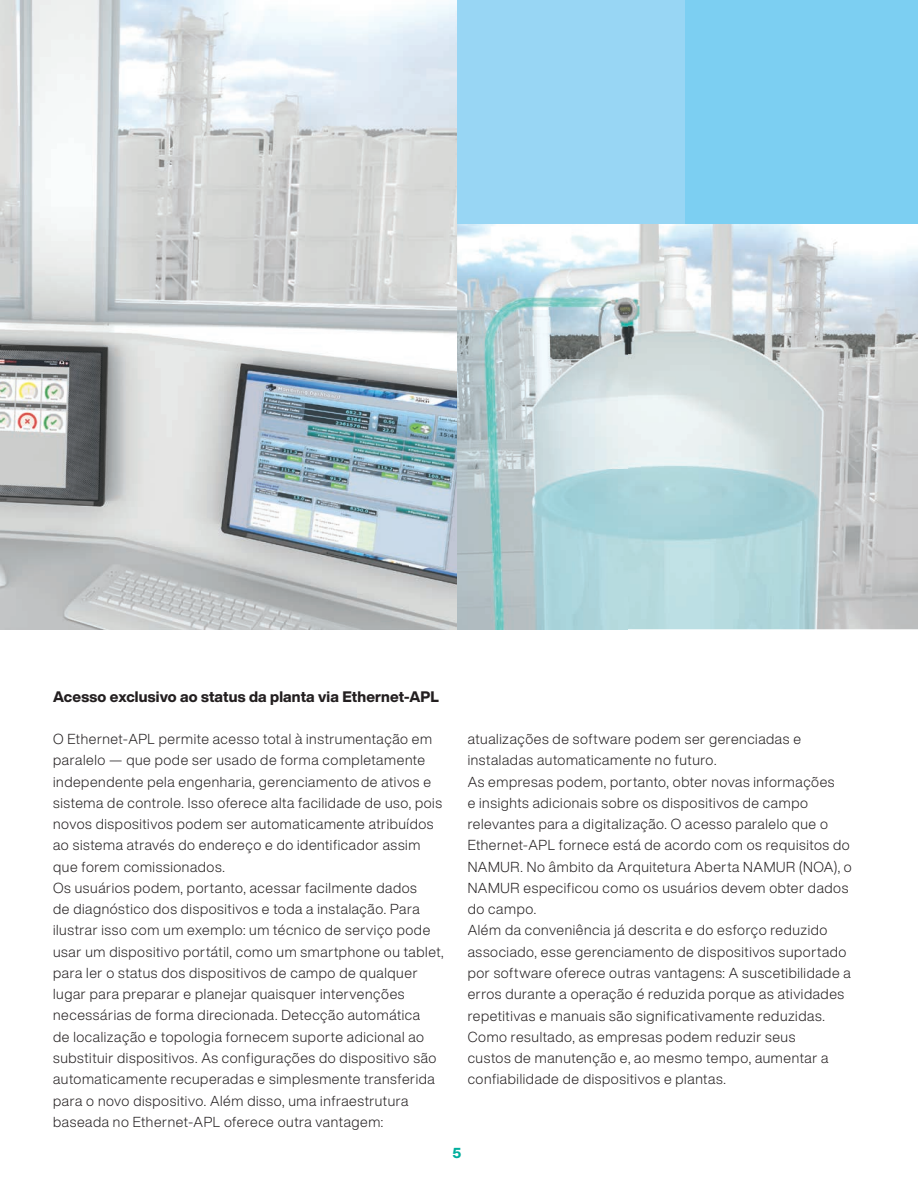
<style>
.page{position:relative;width:918px;height:1188px;background:#fff}
.page>*{position:absolute;margin:0;border:0;box-sizing:border-box;transform-origin:0 0}
.t1{font:800 15px "Helvetica Now Display";letter-spacing:.01em;color:#231f20}
.t2{font:300 14.25px/21.3px "Helvetica Now Display";letter-spacing:.04em;color:#231f20}
.t3{font:800 14.25px "Helvetica Now Display";color:#00ae9d}
</style>
<div class="page">
<img style="left:0;top:0;width:457px;height:629px">
<img style="left:457px;top:223px;width:461px;height:406px">
<img style="left:457px;top:310px;width:170px;height:319px">
<div style="left:457px;top:0;width:228px;height:223px;background:#98d6f4"></div>
<div style="left:685px;top:0;width:233px;height:223px;background:#7ccff2"></div>
<p class="t1" style="left:53px;top:686px;width:387px">Acesso exclusivo ao status da planta via Ethernet-APL</p>
<p class="t2" style="left:53px;top:728px;width:392px">O Ethernet-APL permite acesso total à instrumentação em paralelo — que pode ser usado de forma completamente independente pela engenharia, gerenciamento de ativos e sistema de controle. Isso oferece alta facilidade de uso, pois novos dispositivos podem ser automaticamente atribuídos ao sistema através do endereço e do identificador assim que forem comissionados.<br>Os usuários podem, portanto, acessar facilmente dados<br>de diagnóstico dos dispositivos e toda a instalação. Para ilustrar isso com um exemplo: um técnico de serviço pode usar um dispositivo portátil, como um smartphone ou tablet, para ler o status dos dispositivos de campo de qualquer lugar para preparar e planejar quaisquer intervenções necessárias de forma direcionada. Detecção automática<br>de localização e topologia fornecem suporte adicional ao substituir dispositivos. As configurações do dispositivo são automaticamente recuperadas e simplesmente transferida para o novo dispositivo. Além disso, uma infraestrutura baseada no Ethernet-APL oferece outra vantagem:</p>
<p class="t2" style="left:468px;top:728px;width:386px">atualizações de software podem ser gerenciadas e instaladas automaticamente no futuro.<br>As empresas podem, portanto, obter novas informações<br>e insights adicionais sobre os dispositivos de campo relevantes para a digitalização. O acesso paralelo que o Ethernet-APL fornece está de acordo com os requisitos do NAMUR. No âmbito da Arquitetura Aberta NAMUR (NOA), o NAMUR especificou como os usuários devem obter dados do campo.<br>Além da conveniência já descrita e do esforço reduzido associado, esse gerenciamento de dispositivos suportado por software oferece outras vantagens: A suscetibilidade a erros durante a operação é reduzida porque as atividades repetitivas e manuais são significativamente reduzidas.<br>Como resultado, as empresas podem reduzir seus<br>custos de manutenção e, ao mesmo tempo, aumentar a confiabilidade de dispositivos e plantas.</p>
<p class="t3" style="left:453px;top:1143px;width:10px">5</p>
</div>
